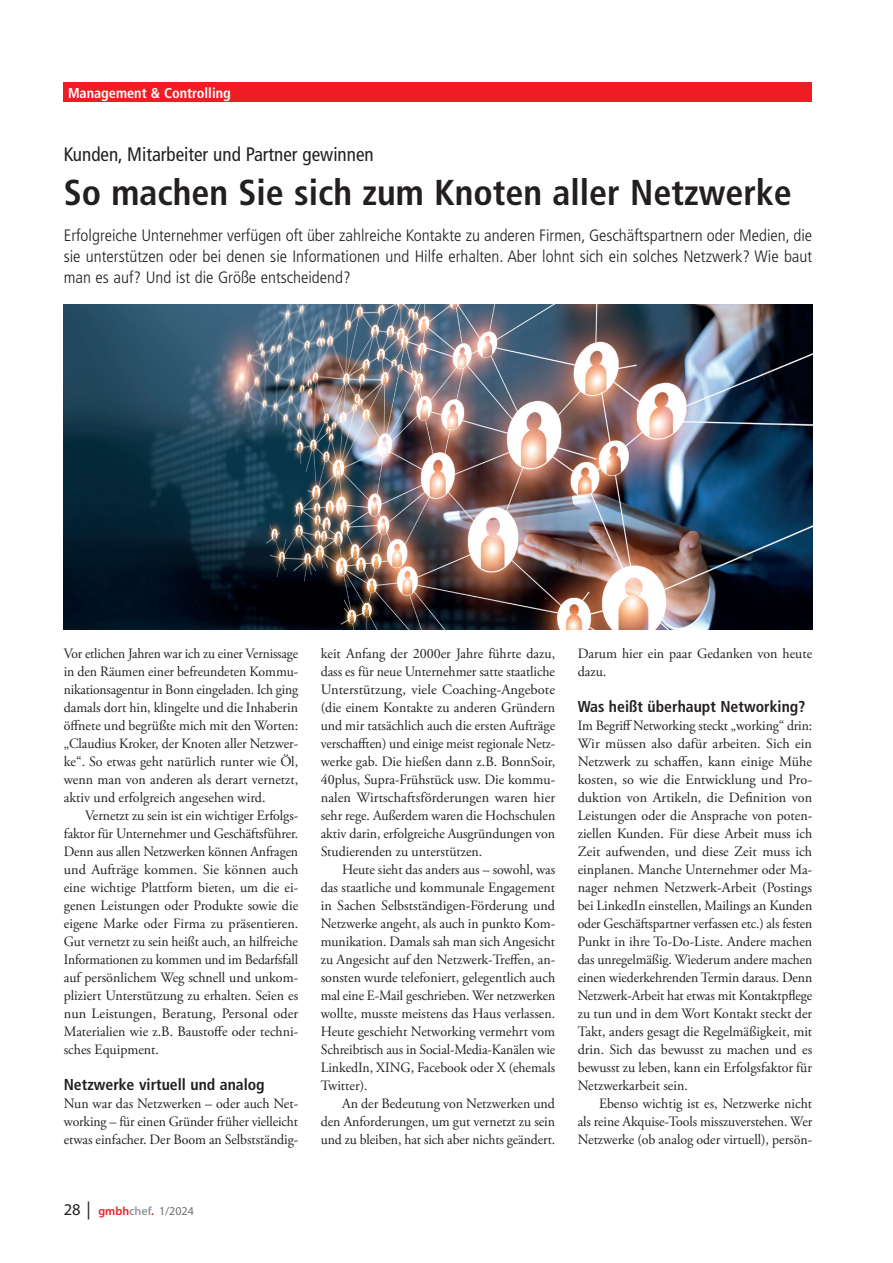
<style>
.page{position:relative;width:893px;height:1263px;background:#fff}
.page>*{position:absolute;margin:0;border:0;box-sizing:border-box;transform-origin:0 0}
.t1{font:700 condensed 36px "Frutiger LT Std";color:#231f20}
.t2{font:condensed 19.5px "Frutiger LT Std";color:#231f20}
.t3{font:300 condensed 16.5px/21px "Frutiger LT Std";color:#231f20;text-align:justify;scale:1.04 1}
.t4{font:700 condensed 15.75px "Frutiger LT Std";color:#231f20}
.t5{font:14.25px/18px "Adobe Garamond Pro";color:#231f20;text-align:justify}
.t6{font:14.25px/18px "Adobe Garamond Pro";color:#231f20;text-align:justify;scale:.96 1}
.t7{font:14.25px/18px "Adobe Garamond Pro";color:#231f20;text-align:justify;scale:.95 1}
.t8{font:700 condensed 14.25px "Frutiger LT Std";color:#fff}
.t9{font:12px "Myriad Pro";color:#6c6d70}
.s1{font-size:16.5px;color:#231f20}
.s2{font-size:18px;color:#231f20}
.s3{font-weight:600;color:#ee1d23}
.s4{font-weight:600;color:#939598}
</style>
<div class="page">
<div style="left:64px;top:83px;width:748px;height:19px;background:#ee1d23"></div>
<img style="left:64px;top:304px;width:748px;height:325px">
<p class="t8" style="left:68px;top:84px;width:164px">Management &amp; Controlling</p>
<h2 class="t2" style="left:64px;top:143px;width:311px">Kunden, Mitarbeiter und Partner gewinnen</h2>
<h1 class="t1" style="left:64px;top:171px;width:729px">So machen Sie sich zum Knoten aller Netzwerke</h1>
<p class="t3" style="left:64px;top:225px;width:721px">Erfolgreiche Unternehmer verfügen oft über zahlreiche Kontakte zu anderen Firmen, Geschäftspartnern oder Medien, die sie unterstützen oder bei denen sie Informationen und Hilfe erhalten. Aber lohnt sich ein solches Netzwerk? Wie baut man es auf? Und ist die Größe entscheidend?</p>
<p class="t7" style="left:64px;top:645px;width:248px">Vor etlichen Jahren war ich zu einer Vernissage in den Räumen einer befreundeten Kommu&shy;nikationsagentur in Bonn eingeladen. Ich ging damals dort hin, klingelte und die Inhaberin öffnete und begrüßte mich mit den Worten: „Claudius Kroker, der Knoten aller Netzwer&shy;ke“. So etwas geht natürlich runter wie Öl, wenn man von anderen als derart vernetzt, aktiv und erfolgreich angesehen wird.</p>
<p class="t5" style="left:64px;top:807px;width:236px;text-indent:21px">Vernetzt zu sein ist ein wichtiger Erfolgs&shy;faktor für Unternehmer und Geschäftsführer.<br>Denn aus allen Netzwerken können Anfragen und Aufträge kommen. Sie können auch eine wichtige Plattform bieten, um die ei&shy;genen Leistungen oder Produkte sowie die eigene Marke oder Firma zu präsentieren.<br>Gut vernetzt zu sein heißt auch, an hilfreiche Informationen zu kommen und im Bedarfsfall auf persönlichem Weg schnell und unkom&shy;pliziert Unterstützung zu erhalten. Seien es nun Leistungen, Beratung, Personal oder Materialien wie z.B. Baustoffe oder techni&shy;sches Equipment.</p>
<p class="t4" style="left:64px;top:1075px;width:202px">Netzwerke virtuell und analog</p>
<p class="t5" style="left:64px;top:1095px;width:236px">Nun war das Netzwerken – oder auch Net&shy;working – für einen Gründer früher vielleicht etwas einfacher. Der Boom an Selbstständig-</p>
<p class="t9" style="left:64px;top:1203px;width:132px"><span class="s1">28</span> <span class="s2">|</span> <span class="s3">gmbh</span><span class="s4">chef</span><span class="s3">.</span> 1/2024</p>
<p class="t5" style="left:321px;top:645px;width:236px">keit Anfang der 2000er Jahre führte dazu, dass es für neue Unternehmer satte staatliche Unterstützung, viele Coaching-Angebote (die einem Kontakte zu anderen Gründern und mir tatsächlich auch die ersten Aufträge verschafften) und einige meist regionale Netz&shy;werke gab. Die hießen dann z.B. BonnSoir, 40plus, Supra-Frühstück usw. Die kommu&shy;nalen Wirtschaftsförderungen waren hier sehr rege. Außerdem waren die Hochschulen aktiv darin, erfolgreiche Ausgründungen von Studierenden zu unterstützen.</p>
<p class="t5" style="left:321px;top:861px;width:236px;text-indent:21px">Heute sieht das anders aus – sowohl, was das staatliche und kommunale Engagement in Sachen Selbstständigen-Förderung und Netzwerke angeht, als auch in punkto Kom&shy;munikation. Damals sah man sich Angesicht zu Angesicht auf den Netzwerk-Treffen, an&shy;sonsten wurde telefoniert, gelegentlich auch mal eine E-Mail geschrieben. Wer netzwerken wollte, musste meistens das Haus verlassen.<br>Heute geschieht Networking vermehrt vom Schreibtisch aus in Social-Media-Kanälen wie LinkedIn, XING, Facebook oder X (ehemals Twitter).</p>
<p class="t5" style="left:321px;top:1095px;width:236px;text-indent:21px">An der Bedeutung von Netzwerken und den Anforderungen, um gut vernetzt zu sein und zu bleiben, hat sich aber nichts geändert.</p>
<p class="t5" style="left:578px;top:645px;width:236px">Darum hier ein paar Gedanken von heute dazu.</p>
<p class="t4" style="left:578px;top:697px;width:229px">Was heißt überhaupt Networking?</p>
<p class="t6" style="left:578px;top:717px;width:246px">Im Begriff Networking steckt „working“ drin:<br>Wir müssen also dafür arbeiten. Sich ein Netzwerk zu schaffen, kann einige Mühe kosten, so wie die Entwicklung und Pro&shy;duktion von Artikeln, die Definition von Leistungen oder die Ansprache von poten&shy;ziellen Kunden. Für diese Arbeit muss ich Zeit aufwenden, und diese Zeit muss ich einplanen. Manche Unternehmer oder Ma&shy;nager nehmen Netzwerk-Arbeit (Postings bei LinkedIn einstellen, Mailings an Kunden oder Geschäftspartner verfassen etc.) als festen Punkt in ihre To-Do-Liste. Andere machen das unregelmäßig. Wiederum andere machen einen wiederkehrenden Termin daraus. Denn Netzwerk-Arbeit hat etwas mit Kontaktpflege zu tun und in dem Wort Kontakt steckt der Takt, anders gesagt die Regelmäßigkeit, mit drin. Sich das bewusst zu machen und es bewusst zu leben, kann ein Erfolgsfaktor für Netzwerkarbeit sein.</p>
<p class="t5" style="left:578px;top:1095px;width:236px;text-indent:21px">Ebenso wichtig ist es, Netzwerke nicht als reine Akquise-Tools misszuverstehen. Wer Netzwerke (ob analog oder virtuell), persön-</p>
</div>
